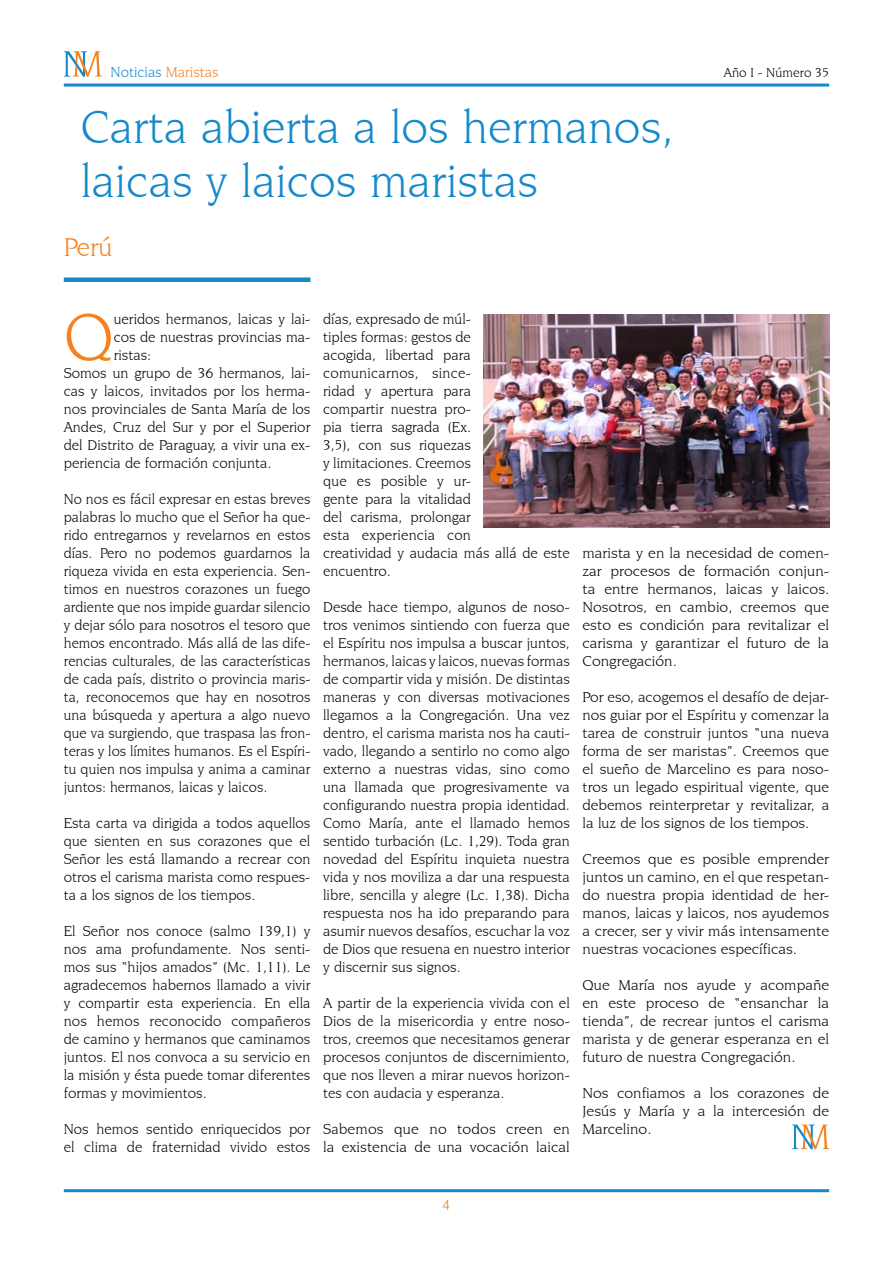
<style>
.page{position:relative;width:893px;height:1263px;background:#fff}
.page>*{position:absolute;margin:0;border:0;box-sizing:border-box;transform-origin:0 0}
.t1{font:70.05px "Novarese IT Cby BT";color:#f5821f}
.t2{font:48px/54px "Novarese IT Cby BT";color:#1689ca}
.t3{font:27px "Novarese IT Cby BT";color:#f5821f}
.t4{font:15px/18px "Novarese IT Cby BT";color:#000;text-align:justify}
.t5{font:15px/18px "Novarese IT Cby BT";color:#000;text-align:justify;scale:1.05 1}
.t6{font:15px "Novarese IT Cby BT";color:#1689ca}
.t7{font:13.5px "Novarese IT Cby BT";color:#000}
.s1{color:#f5821f}
</style>
<div class="page">
<hr style="left:64px;top:1189px;width:765px;height:3px;background:#1689ca">
<div style="left:64px;top:277px;width:246px;height:5px;background:#1689ca"></div>
<hr style="left:64px;top:84px;width:765px;height:3px;background:#1689ca">
<svg style="left:64px;top:51px;width:38px;height:26px"></svg>
<svg style="left:792px;top:1124px;width:37px;height:25px"></svg>
<img style="left:484px;top:315px;width:345px;height:212px">
<p class="t6" style="left:111px;top:63px;width:110px">Noticias <span class="s1">Maristas</span></p>
<p class="t7" style="left:724px;top:64px;width:107px">Año I - Número 35</p>
<h2 class="t2" style="left:81px;top:99px;width:594px">Carta abierta a los hermanos, laicas y laicos maristas</h2>
<h3 class="t3" style="left:64px;top:232px;width:50px">Perú</h3>
<h1 class="t1" style="left:64px;top:296px;width:51px">Q</h1>
<p class="t4" style="left:114px;top:310px;width:198px">ueridos hermanos, laicas y lai-</p>
<p class="t4" style="left:114px;top:328px;width:198px">cos de nuestras provincias ma-</p>
<p class="t4" style="left:114px;top:346px;width:39px">ristas:</p>
<p class="t4" style="left:64px;top:364px;width:248px">Somos un grupo de 36 hermanos, lai-</p>
<p class="t4" style="left:64px;top:382px;width:248px">cas y laicos, invitados por los herma-</p>
<p class="t4" style="left:64px;top:400px;width:248px">nos provinciales de Santa María de los</p>
<p class="t4" style="left:64px;top:418px;width:248px">Andes, Cruz del Sur y por el Superior</p>
<p class="t4" style="left:64px;top:436px;width:248px">del Distrito de Paraguay, a vivir una ex-</p>
<p class="t4" style="left:64px;top:454px;width:209px">periencia de formación conjunta.</p>
<p class="t4" style="left:64px;top:490px;width:248px">No nos es fácil expresar en estas breves palabras lo mucho que el Señor ha que&shy;rido entregarnos y revelarnos en estos días. Pero no podemos guardarnos la riqueza vivida en esta experiencia. Sen&shy;timos en nuestros corazones un fuego ardiente que nos impide guardar silencio y dejar sólo para nosotros el tesoro que hemos encontrado. Más allá de las dife&shy;rencias culturales, de las características de cada país, distrito o provincia maris&shy;ta, reconocemos que hay en nosotros una búsqueda y apertura a algo nuevo que va surgiendo, que traspasa las fron&shy;teras y los límites humanos. Es el Espíri&shy;tu quien nos impulsa y anima a caminar juntos: hermanos, laicas y laicos.</p>
<p class="t4" style="left:64px;top:814px;width:248px">Esta carta va dirigida a todos aquellos que sienten en sus corazones que el Señor les está llamando a recrear con otros el carisma marista como respues&shy;ta a los signos de los tiempos.</p>
<p class="t4" style="left:64px;top:922px;width:248px">El Señor nos conoce (salmo 139,1) y nos ama profundamente. Nos senti&shy;mos sus “hijos amados” (Mc. 1,11). Le agradecemos habernos llamado a vivir y compartir esta experiencia. En ella nos hemos reconocido compañeros de camino y hermanos que caminamos juntos. El nos convoca a su servicio en la misión y ésta puede tomar diferentes formas y movimientos.</p>
<p class="t4" style="left:64px;top:1120px;width:248px">Nos hemos sentido enriquecidos por el clima de fraternidad vivido estos</p>
<p class="t4" style="left:323px;top:310px;width:248px;text-align:left">días, expresado de múl-<br>tiples formas: gestos de<br>acogida, libertad para comunicarnos, since-<br>ridad y apertura para<br>compartir nuestra pro-<br>pia tierra sagrada (Ex.<br>3,5), con sus riquezas<br>y limitaciones. Creemos<br>que es posible y ur-<br>gente para la vitalidad<br>del carisma, prolongar<br>esta experiencia con<br>creatividad y audacia más allá de este encuentro.</p>
<p class="t4" style="left:323px;top:598px;width:248px">Desde hace tiempo, algunos de noso&shy;tros venimos sintiendo con fuerza que el Espíritu nos impulsa a buscar juntos, hermanos, laicas y laicos, nuevas formas de compartir vida y misión. De distintas maneras y con diversas motivaciones llegamos a la Congregación. Una vez dentro, el carisma marista nos ha cauti&shy;vado, llegando a sentirlo no como algo externo a nuestras vidas, sino como una llamada que progresivamente va configurando nuestra propia identidad.<br>Como María, ante el llamado hemos sentido turbación (Lc. 1,29). Toda gran novedad del Espíritu inquieta nuestra vida y nos moviliza a dar una respuesta libre, sencilla y alegre (Lc. 1,38). Dicha respuesta nos ha ido preparando para asumir nuevos desafíos, escuchar la voz de Dios que resuena en nuestro interior y discernir sus signos.</p>
<p class="t4" style="left:323px;top:994px;width:248px">A partir de la experiencia vivida con el Dios de la misericordia y entre noso&shy;tros, creemos que necesitamos generar procesos conjuntos de discernimiento, que nos lleven a mirar nuevos horizon&shy;tes con audacia y esperanza.</p>
<p class="t4" style="left:323px;top:1120px;width:248px">Sabemos que no todos creen en la existencia de una vocación laical</p>
<p class="t5" style="left:583px;top:544px;width:236px">marista y en la necesidad de comen&shy;zar procesos de formación conjun&shy;ta entre hermanos, laicas y laicos.<br>Nosotros, en cambio, creemos que esto es condición para revitalizar el carisma y garantizar el futuro de la Congregación.</p>
<p class="t4" style="left:583px;top:688px;width:248px">Por eso, acogemos el desafío de dejar&shy;nos guiar por el Espíritu y comenzar la tarea de construir juntos “una nueva forma de ser maristas”. Creemos que el sueño de Marcelino es para noso&shy;tros un legado espiritual vigente, que debemos reinterpretar y revitalizar, a la luz de los signos de los tiempos.</p>
<p class="t5" style="left:583px;top:850px;width:236px">Creemos que es posible emprender juntos un camino, en el que respetan&shy;do nuestra propia identidad de her&shy;manos, laicas y laicos, nos ayudemos a crecer, ser y vivir más intensamente nuestras vocaciones específicas.</p>
<p class="t5" style="left:583px;top:976px;width:236px">Que María nos ayude y acompañe en este proceso de “ensanchar la tienda”, de recrear juntos el carisma marista y de generar esperanza en el futuro de nuestra Congregación.</p>
<p class="t5" style="left:583px;top:1084px;width:236px">Nos confiamos a los corazones de Jesús y María y a la intercesión de Marcelino.</p>
</div>
